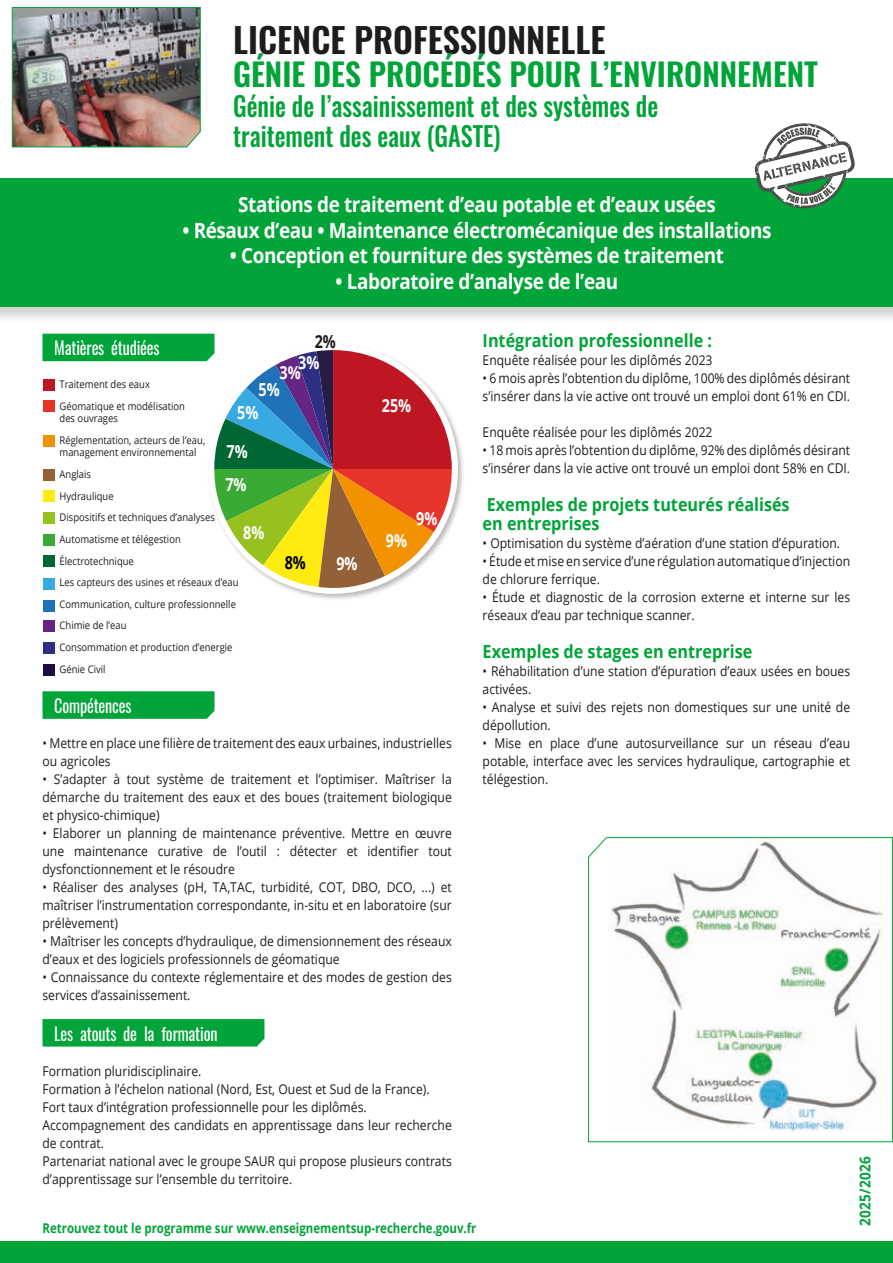
<style>
.page{position:relative;width:893px;height:1263px;background:#fff}
.page>*{position:absolute;margin:0;border:0;box-sizing:border-box;transform-origin:0 0}
.t1{font:600 34.5px "Oswald";color:#1d1d1b}
.t2{font:600 31.5px "Oswald";color:#00a439}
.t3{font:500 27px/30px "Oswald";color:#00a439;scale:.9 1}
.t4{font:700 21px "Open Sans";letter-spacing:-.02em;color:#fff;scale:.9 1}
.t5{font:700 18px/19.5px "Open Sans";color:#00a439;scale:.9 1}
.t6{font:18px "Oswald";letter-spacing:-.01em;color:#fff;scale:.9 1}
.t7{font:700 18px "Open Sans";color:#fff;scale:.8 1}
.t8{font:700 18px "Open Sans";color:#1d1d1b;scale:.8 1}
.t9{font:700 18px "Open Sans";color:#000;scale:.8 1}
.t10{font:700 15px "Open Sans";letter-spacing:.02em;color:#00a439;scale:.9 1}
.t11{font:13.5px/18px "Open Sans";color:#1d1d1b;scale:.9 1}
.t12{font:700 13.5px "Open Sans";color:#00a439;scale:.85 1}
.t13{font:10.5px/21.6px "Open Sans";color:#1d1d1b;scale:.9 1}
</style>
<div class="page">
<div style="left:207px;top:343px;width:259px;height:258px;background:#1d1d1b;opacity:.3"></div>
<svg style="left:43px;top:691px;width:172px;height:28px;background:#06a63e"></svg>
<svg style="left:43px;top:334px;width:409px;height:256px"></svg>
<svg style="left:588px;top:837px;width:305px;height:305px"></svg>
<img style="left:12px;top:7px;width:189px;height:141px">
<div style="left:43px;top:379px;width:11px;height:11px;background:#be1622"></div>
<div style="left:43px;top:534px;width:11px;height:12px;background:#3baa35"></div>
<div style="left:43px;top:400px;width:11px;height:12px;background:#e7342b"></div>
<div style="left:43px;top:555px;width:11px;height:12px;background:#063"></div>
<div style="left:43px;top:435px;width:11px;height:12px;background:#f39200"></div>
<div style="left:43px;top:578px;width:11px;height:12px;background:#38aae1"></div>
<div style="left:43px;top:469px;width:11px;height:12px;background:#936037"></div>
<div style="left:43px;top:600px;width:11px;height:12px;background:#1f71b8"></div>
<div style="left:43px;top:490px;width:11px;height:12px;background:#fdeb12"></div>
<div style="left:43px;top:620px;width:11px;height:12px;background:#662483"></div>
<div style="left:43px;top:642px;width:11px;height:12px;background:#2d2e84"></div>
<div style="left:43px;top:512px;width:11px;height:12px;background:#96c11f"></div>
<div style="left:43px;top:1019px;width:221px;height:27px;background:#00a439"></div>
<div style="left:43px;top:664px;width:11px;height:11px;background:#1c0d44"></div>
<div style="left:0;top:179px;width:893px;height:145px;background:#1d1d1b;opacity:.2"></div>
<div style="left:0;top:179px;width:893px;height:128px;background:#00a439"></div>
<svg style="left:755px;top:123px;width:100px;height:85px"></svg>
<div style="left:0;top:1241px;width:893px;height:22px;background:#00a439"></div>
<h1 class="t1" style="left:233px;top:22px;width:374px">LICENCE PROFESSIONNELLE</h1>
<h2 class="t2" style="left:233px;top:58px;width:586px">GÉNIE DES PROCÉDÉS POUR L’ENVIRONNEMENT</h2>
<h3 class="t3" style="left:233px;top:93px;width:474px">Génie de l’assainissement et des systèmes de traitement des eaux (GASTE)</h3>
<h3 class="t4" style="left:238px;top:190px;width:532px">Stations de traitement d’eau potable et d’eaux usées</h3>
<h3 class="t4" style="left:182px;top:215px;width:656px">• Résaux d’eau • Maintenance électromécanique des installations</h3>
<h3 class="t4" style="left:230px;top:241px;width:551px">• Conception et fourniture des systèmes de traitement</h3>
<h3 class="t4" style="left:336px;top:266px;width:316px">• Laboratoire d’analyse de l’eau</h3>
<h3 class="t8" style="left:315px;top:329px;width:28px">2%</h3>
<h3 class="t6" style="left:54px;top:332px;width:119px">Matières étudiées</h3>
<p class="t13" style="left:60px;top:373px;width:141px">Traitement des eaux<br>Géomatique et modélisation</p>
<p class="t13" style="left:60px;top:407px;width:163px">des ouvrages<br>Réglementation, acteurs de l’eau,</p>
<p class="t13" style="left:60px;top:442px;width:200px">management environnemental<br>Anglais<br>Hydraulique<br>Dispositifs et techniques d’analyses<br>Automatisme et télégestion<br>Électrotechnique<br>Les capteurs des usines et réseaux d’eau<br>Communication, culture professionnelle<br>Chimie de l’eau<br>Consommation et production d’energie<br>Génie Civil</p>
<h3 class="t7" style="left:298px;top:350px;width:28px">3%</h3>
<h3 class="t7" style="left:295px;top:354px;width:55px">3%3%</h3>
<h3 class="t7" style="left:280px;top:359px;width:28px">3%</h3>
<h3 class="t7" style="left:271px;top:367px;width:28px">5%</h3>
<h3 class="t7" style="left:258px;top:377px;width:28px">5%</h3>
<h3 class="t7" style="left:247px;top:388px;width:28px">5%</h3>
<h3 class="t7" style="left:237px;top:399px;width:28px">5%</h3>
<h3 class="t7" style="left:227px;top:438px;width:28px">7%</h3>
<h3 class="t7" style="left:222px;top:466px;width:28px">7%</h3>
<h3 class="t7" style="left:225px;top:472px;width:28px">7%</h3>
<h3 class="t7" style="left:239px;top:513px;width:28px">8%</h3>
<h3 class="t7" style="left:243px;top:520px;width:28px">8%</h3>
<h3 class="t8" style="left:276px;top:547px;width:28px">8%</h3>
<h3 class="t9" style="left:285px;top:549px;width:28px">8%</h3>
<h3 class="t7" style="left:336px;top:551px;width:28px">9%</h3>
<h3 class="t7" style="left:330px;top:559px;width:28px">9%</h3>
<h3 class="t6" style="left:54px;top:689px;width:87px">Compétences</h3>
<h3 class="t7" style="left:387px;top:389px;width:38px">27%</h3>
<h3 class="t7" style="left:382px;top:393px;width:38px">25%</h3>
<h3 class="t7" style="left:386px;top:527px;width:28px">9%</h3>
<h3 class="t7" style="left:382px;top:537px;width:28px">9%</h3>
<h3 class="t7" style="left:417px;top:493px;width:28px">9%</h3>
<h3 class="t7" style="left:416px;top:506px;width:28px">9%</h3>
<p class="t11" style="left:43px;top:734px;width:456px">• Mettre en place une filière de traitement des eaux urbaines, industrielles ou agricoles</p>
<p class="t11" style="left:43px;top:770px;width:456px;text-align:justify">• S’adapter à tout système de traitement et l’optimiser. Maîtriser la démarche du traitement des eaux et des boues (traitement biologique et physico-chimique)</p>
<p class="t11" style="left:43px;top:824px;width:456px;text-align:justify">• Elaborer un planning de maintenance préventive. Mettre en œuvre une maintenance curative de l’outil : détecter et identifier tout dysfonctionnement et le résoudre</p>
<p class="t11" style="left:43px;top:878px;width:456px;text-align:justify">• Réaliser des analyses (pH, TA,TAC, turbidité, COT, DBO, DCO, ...) et maîtriser l’instrumentation correspondante, in-situ et en laboratoire (sur prélèvement)</p>
<p class="t11" style="left:43px;top:932px;width:456px">• Maîtriser les concepts d’hydraulique, de dimensionnement des réseaux d’eaux et des logiciels professionnels de géomatique</p>
<p class="t11" style="left:43px;top:968px;width:456px">• Connaissance du contexte réglementaire et des modes de gestion des services d’assainissement.</p>
<h3 class="t5" style="left:483px;top:331px;width:256px">Intégration professionnelle :</h3>
<p class="t11" style="left:483px;top:351px;width:257px">Enquête réalisée pour les diplômés 2023</p>
<p class="t11" style="left:483px;top:369px;width:410px">• 6 mois après l’obtention du diplôme, 100% des diplômés désirant s’insérer dans la vie active ont trouvé un emploi dont 61% en CDI.</p>
<p class="t11" style="left:483px;top:423px;width:257px">Enquête réalisée pour les diplômés 2022</p>
<p class="t11" style="left:483px;top:441px;width:410px">• 18 mois après l’obtention du diplôme, 92% des diplômés désirant s’insérer dans la vie active ont trouvé un emploi dont 58% en CDI.</p>
<h3 class="t5" style="left:483px;top:494px;width:343px">Exemples de projets tuteurés réalisés en entreprises</h3>
<p class="t11" style="left:483px;top:534px;width:399px">• Optimisation du système d’aération d’une station d’épuration.</p>
<p class="t11" style="left:483px;top:552px;width:410px">• Étude et mise en service d’une régulation automatique d’injection de chlorure ferrique.</p>
<p class="t11" style="left:483px;top:588px;width:410px">• Étude et diagnostic de la corrosion externe et interne sur les réseaux d’eau par technique scanner.</p>
<h3 class="t5" style="left:483px;top:641px;width:301px">Exemples de stages en entreprise</h3>
<p class="t11" style="left:483px;top:662px;width:410px">• Réhabilitation d’une station d’épuration d’eaux usées en boues activées.</p>
<p class="t11" style="left:483px;top:698px;width:410px">• Analyse et suivi des rejets non domestiques sur une unité de dépollution.</p>
<p class="t11" style="left:483px;top:734px;width:410px;text-align:justify">• Mise en place d’une autosurveillance sur un réseau d’eau potable, interface avec les services hydraulique, cartographie et télégestion.</p>
<h3 class="t6" style="left:54px;top:1018px;width:183px">Les atouts de la formation</h3>
<p class="t11" style="left:43px;top:1061px;width:456px">Formation pluridisciplinaire.<br>Formation à l’échelon national (Nord, Est, Ouest et Sud de la France).<br>Fort taux d’intégration professionnelle pour les diplômés.<br>Accompagnement des candidats en apprentissage dans leur recherche de contrat.<br>Partenariat national avec le groupe SAUR qui propose plusieurs contrats d’apprentissage sur l’ensemble du territoire.</p>
<p class="t12" style="left:43px;top:1218px;width:512px">Retrouvez tout le programme sur www.enseignementsup-recherche.gouv.fr</p>
<p class="t10" style="left:854px;top:1226px;width:79px;rotate:-90deg">2025/2026</p>
</div>
